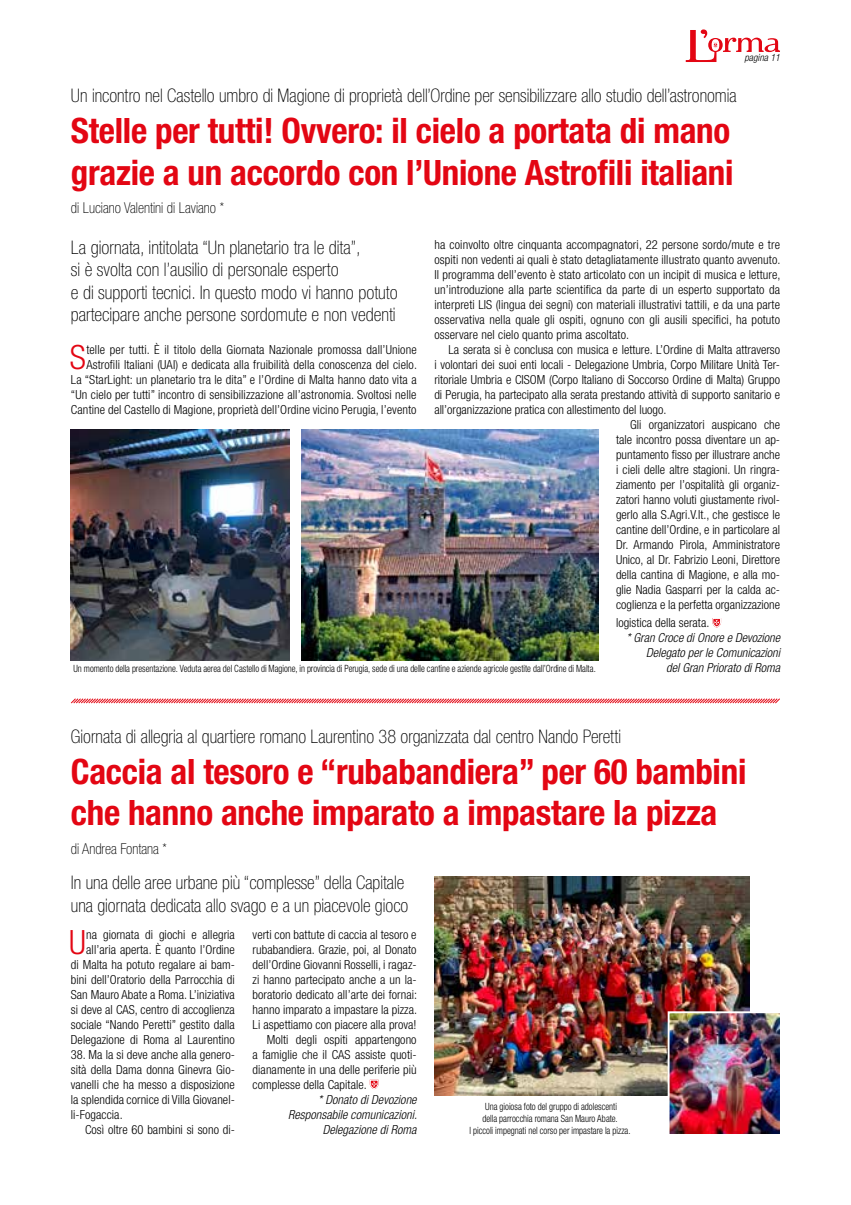
<style>
.page{position:relative;width:851px;height:1205px;background:#fff}
.page>*{position:absolute;margin:0;border:0;box-sizing:border-box;transform-origin:0 0}
.t1{font:700 condensed 35px/41.2px "Helvetica Neue LT Std";letter-spacing:-.01em;color:#e30613}
.t2{font:300 condensed 33.5px "Helvetica Neue LT Std";color:#e30613}
.t3{font:100 condensed 18.75px/22.5px "Helvetica Neue LT Std";color:#000}
.t4{font:100 condensed 15px "Helvetica Neue LT Std";color:#000}
.t5{font:300 condensed 12.5px/15px "Helvetica Neue LT Std";letter-spacing:.005em;color:#000;text-align:right}
.t6{font:italic 300 condensed 12.5px/15px "Helvetica Neue LT Std";color:#000;text-align:right}
.t7{font:300 condensed 10px "Helvetica Neue LT Std";color:#000;scale:.89 1}
.t8{font:300 condensed 10px/12px "Helvetica Neue LT Std";color:#000;text-align:center;scale:.9 1}
.t9{font:italic 300 condensed 10px "Helvetica Neue LT Std";color:#000}
</style>
<div class="page">
<svg style="left:685px;top:29px;width:94px;height:33px"></svg>
<svg style="left:712px;top:618px;width:9px;height:9px"></svg>
<svg style="left:71px;top:698px;width:709px;height:6px"></svg>
<svg style="left:370px;top:1080px;width:8px;height:9px"></svg>
<img style="left:434px;top:876px;width:315px;height:219px">
<img style="left:670px;top:1014px;width:108px;height:119px">
<div style="left:667px;top:1011px;width:114px;height:125px;border:2px solid #fff"></div>
<img style="left:71px;top:429px;width:218px;height:231px">
<img style="left:301px;top:429px;width:297px;height:231px">
<p class="t9" style="left:744px;top:52px;width:37px">pagina 11</p>
<h3 class="t3" style="left:71px;top:84px;width:667px">Un incontro nel Castello umbro di Magione di proprietà dell’Ordine per sensibilizzare allo studio dell’astronomia</h3>
<h1 class="t1" style="left:71px;top:110px;width:664px">Stelle per tutti! Ovvero: il cielo a portata di mano grazie a un accordo con l’Unione Astrofili italiani</h1>
<p class="t4" style="left:71px;top:199px;width:155px">di Luciano Valentini di Laviano *</p>
<h3 class="t3" style="left:71px;top:236px;width:328px">La giornata, intitolata “Un planetario tra le dita”,<br>si è svolta con l’ausilio di personale esperto<br>e di supporti tecnici. In questo modo vi hanno potuto partecipare anche persone sordomute e non vedenti</h3>
<h2 class="t2" style="left:70px;top:338px;width:18px">S</h2>
<p class="t5" style="left:434px;top:237px;width:347px;text-align:justify">ha coinvolto oltre cinquanta accompagnatori, 22 persone sordo/mute e tre ospiti non vedenti ai quali è stato detagliatamente illustrato quanto avvenuto.<br>Il programma dell’evento è stato articolato con un incipit di musica e letture, un’introduzione alla parte scientifica da parte di un esperto supportato da interpreti LIS (lingua dei segni) con materiali illustrativi tattili, e da una parte osservativa nella quale gli ospiti, ognuno con gli ausili specifici, ha potuto osservare nel cielo quanto prima ascoltato.</p>
<p class="t5" style="left:448px;top:342px;width:333px">La serata si è conclusa con musica e letture. L’Ordine di Malta attraverso</p>
<p class="t5" style="left:434px;top:357px;width:347px">i volontari dei suoi enti locali - Delegazione Umbria, Corpo Militare Unità Ter-</p>
<p class="t5" style="left:434px;top:372px;width:347px">ritoriale Umbria e CISOM (Corpo Italiano di Soccorso Ordine di Malta) Gruppo</p>
<p class="t5" style="left:434px;top:387px;width:347px">di Perugia, ha partecipato alla serata prestando attività di supporto sanitario e</p>
<p class="t5" style="left:434px;top:402px;width:233px">all’organizzazione pratica con allestimento del luogo.</p>
<p class="t5" style="left:630px;top:417px;width:151px">Gli organizzatori auspicano che</p>
<p class="t5" style="left:616px;top:432px;width:165px">tale incontro possa diventare un ap-</p>
<p class="t5" style="left:616px;top:447px;width:165px">puntamento fisso per illustrare anche</p>
<p class="t5" style="left:616px;top:462px;width:165px">i cieli delle altre stagioni. Un ringra-</p>
<p class="t5" style="left:616px;top:477px;width:165px">ziamento per l’ospitalità gli organiz-</p>
<p class="t5" style="left:616px;top:492px;width:165px">zatori hanno voluti giustamente rivol-</p>
<p class="t5" style="left:616px;top:507px;width:165px">gerlo alla S.Agri.V.It., che gestisce le</p>
<p class="t5" style="left:616px;top:522px;width:165px">cantine dell’Ordine, e in particolare al</p>
<p class="t5" style="left:616px;top:537px;width:165px">Dr. Armando Pirola, Amministratore</p>
<p class="t5" style="left:616px;top:552px;width:165px">Unico, al Dr. Fabrizio Leoni, Direttore</p>
<p class="t5" style="left:616px;top:567px;width:165px">della cantina di Magione, e alla mo-</p>
<p class="t5" style="left:616px;top:582px;width:165px">glie Nadia Gasparri per la calda ac-</p>
<p class="t5" style="left:616px;top:597px;width:165px">coglienza e la perfetta organizzazione</p>
<p class="t5" style="left:616px;top:615px;width:95px">logistica della serata.</p>
<p class="t6" style="left:626px;top:631px;width:155px">* Gran Croce di Onore e Devozione<br>Delegato per le Comunicazioni<br>del Gran Priorato di Roma</p>
<p class="t5" style="left:71px;top:342px;width:347px">telle per tutti. È il titolo della Giornata Nazionale promossa dall’Unione Astrofili Italiani (UAI) e dedicata alla fruibilità della conoscenza del cielo.<br>La “StarLight: un planetario tra le dita” e l’Ordine di Malta hanno dato vita a “Un cielo per tutti” incontro di sensibilizzazione all’astronomia. Svoltosi nelle Cantine del Castello di Magione, proprietà dell’Ordine vicino Perugia, l’evento</p>
<p class="t7" style="left:73px;top:663px;width:588px">Un momento della presentazione. Veduta aerea del Castello di Magione, in provincia di Perugia, sede di una delle cantine e aziende agricole gestite dall’Ordine di Malta.</p>
<h3 class="t3" style="left:71px;top:725px;width:552px">Giornata di allegria al quartiere romano Laurentino 38 organizzata dal centro Nando Peretti</h3>
<h1 class="t1" style="left:71px;top:750px;width:677px">Caccia al tesoro e “rubabandiera” per 60 bambini che hanno anche imparato a impastare la pizza</h1>
<p class="t4" style="left:71px;top:840px;width:97px">di Andrea Fontana *</p>
<h3 class="t3" style="left:71px;top:871px;width:339px">In una delle aree urbane più “complesse” della Capitale una giornata dedicata allo svago e a un piacevole gioco</h3>
<h2 class="t2" style="left:69px;top:923px;width:18px">U</h2>
<p class="t5" style="left:252px;top:927px;width:165px">verti con battute di caccia al tesoro e</p>
<p class="t5" style="left:252px;top:942px;width:165px">rubabandiera. Grazie, poi, al Donato</p>
<p class="t5" style="left:252px;top:957px;width:165px">dell’Ordine Giovanni Rosselli, i ragaz-</p>
<p class="t5" style="left:252px;top:972px;width:165px">zi hanno partecipato anche a un la-</p>
<p class="t5" style="left:252px;top:987px;width:166px">boratorio dedicato all’arte dei fornai:</p>
<p class="t5" style="left:252px;top:1002px;width:166px">hanno imparato a impastare la pizza.</p>
<p class="t5" style="left:252px;top:1017px;width:165px">Li aspettiamo con piacere alla prova!</p>
<p class="t5" style="left:267px;top:1032px;width:151px">Molti degli ospiti appartengono</p>
<p class="t5" style="left:252px;top:1047px;width:165px">a famiglie che il CAS assiste quoti-</p>
<p class="t5" style="left:252px;top:1062px;width:165px">dianamente in una delle periferie più</p>
<p class="t5" style="left:252px;top:1077px;width:116px">complesse della Capitale.</p>
<p class="t6" style="left:288px;top:1092px;width:130px">* Donato di Devozione<br>Responsabile comunicazioni.<br>Delegazione di Roma</p>
<p class="t8" style="left:469px;top:1100px;width:180px">Una gioiosa foto del gruppo di adolescenti<br>della parrocchia romana San Mauro Abate.<br>I piccoli impegnati nel corso per impastare la pizza.</p>
<p class="t5" style="left:71px;top:927px;width:165px">na giornata di giochi e allegria all’aria aperta. È quanto l’Ordine<br>di Malta ha potuto regalare ai bam&shy;bini dell’Oratorio della Parrocchia di San Mauro Abate a Roma. L’iniziativa si deve al CAS, centro di accoglienza sociale “Nando Peretti” gestito dalla Delegazione di Roma al Laurentino</p>
<p class="t5" style="left:71px;top:1047px;width:165px;text-align:justify">38. Ma la si deve anche alla genero&shy;sità della Dama donna Ginevra Gio&shy;vanelli che ha messo a disposizione la splendida cornice di Villa Giovanel&shy;li-Fogaccia.</p>
<p class="t5" style="left:85px;top:1122px;width:151px">Così oltre 60 bambini si sono di-</p>
</div>
